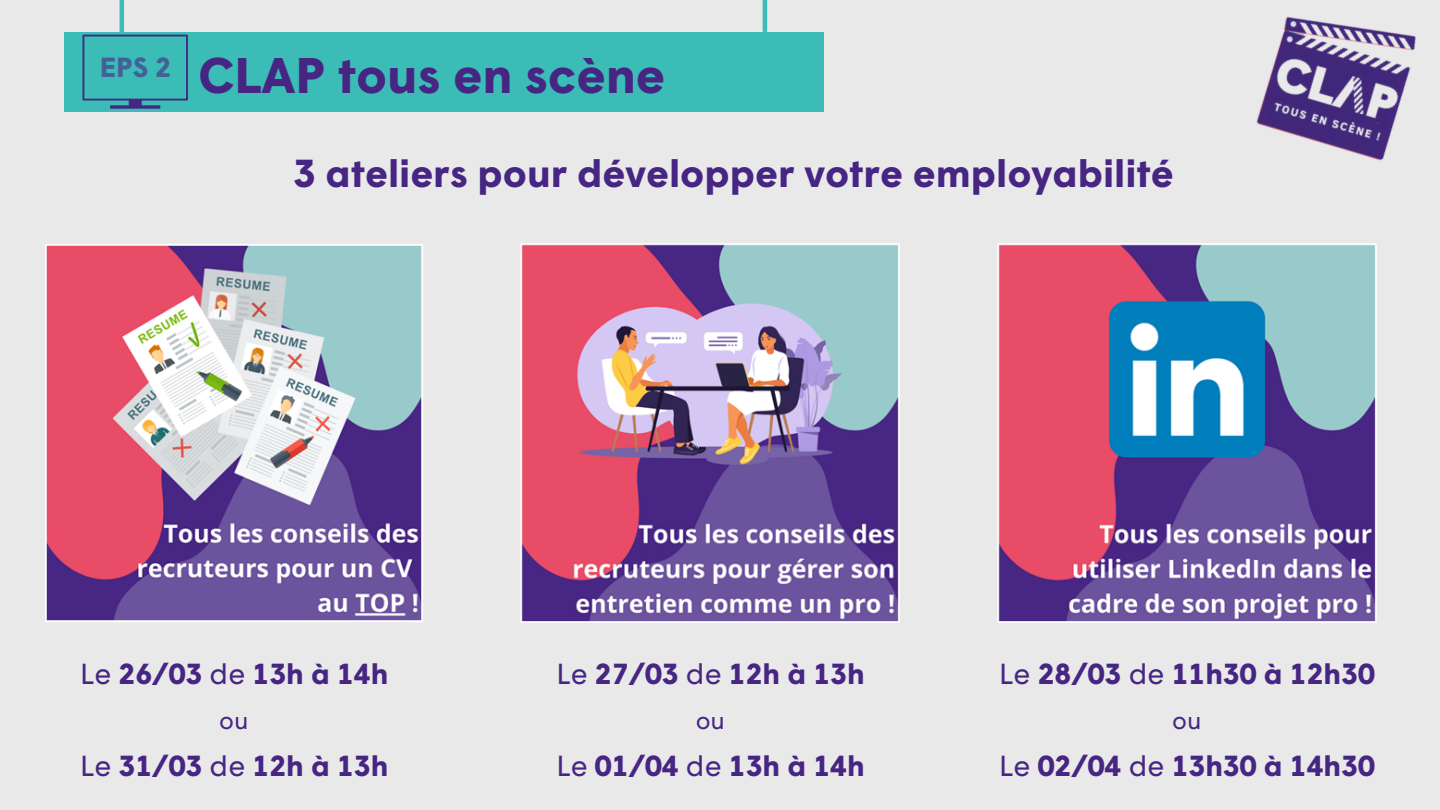
<style>
.page{position:relative;width:1440px;height:810px;background:#e9e9e9}
.page>*{position:absolute;margin:0;border:0;box-sizing:border-box;transform-origin:0 0}
.t1{font:700 50px "Wigrum";color:#472583}
.t2{font:700 39px "Wigrum";color:#472583}
.t3{font:700 29px "Wigrum";color:#472583}
.t4{font:24px "Wigrum";color:#472583}
.s1{font-weight:400}
</style>
<div class="page">
<img style="left:45px;top:244px;width:378px;height:378px">
<img style="left:521px;top:244px;width:379px;height:378px">
<img style="left:997px;top:244px;width:379px;height:378px">
<div style="left:65px;top:32px;width:759px;height:79px;background:#3cbcb7"></div>
<hr style="left:120px;top:0;width:4px;height:39px;background:#3cbcb7">
<svg style="left:83px;top:35px;width:105px;height:74px"></svg>
<hr style="left:763px;top:0;width:4px;height:32px;background:#3cbcb7">
<img style="left:1256px;top:16px;width:160px;height:145px">
<p class="t1" style="left:99px;top:56px;width:567px"><sup>EPS</sup> <sup>2</sup> CLAP tous en scène</p>
<p class="t2" style="left:293px;top:158px;width:882px">3 ateliers pour développer votre employabilité</p>
<p class="t3" style="left:80px;top:662px;width:310px"><span class="s1">Le</span> 26/03 <span class="s1">de</span> 13h à 14h</p>
<p class="t4" style="left:219px;top:711px;width:31px">ou</p>
<p class="t3" style="left:80px;top:755px;width:310px"><span class="s1">Le</span> 31/03 <span class="s1">de</span> 12h à 13h</p>
<h3 class="t3" style="left:556px;top:662px;width:310px"><span class="s1">Le</span> 27/03 <span class="s1">de</span> 12h à 13h</h3>
<h1 class="t4" style="left:696px;top:711px;width:31px">ou</h1>
<h2 class="t3" style="left:556px;top:755px;width:310px"><span class="s1">Le</span> 01/04 <span class="s1">de</span> 13h à 14h</h2>
<p class="t3" style="left:999px;top:662px;width:377px"><span class="s1">Le</span> 28/03 <span class="s1">de</span> 11h30 à 12h30</p>
<p class="t4" style="left:1172px;top:711px;width:31px">ou</p>
<p class="t3" style="left:999px;top:755px;width:377px"><span class="s1">Le</span> 02/04 <span class="s1">de</span> 13h30 à 14h30</p>
</div>
